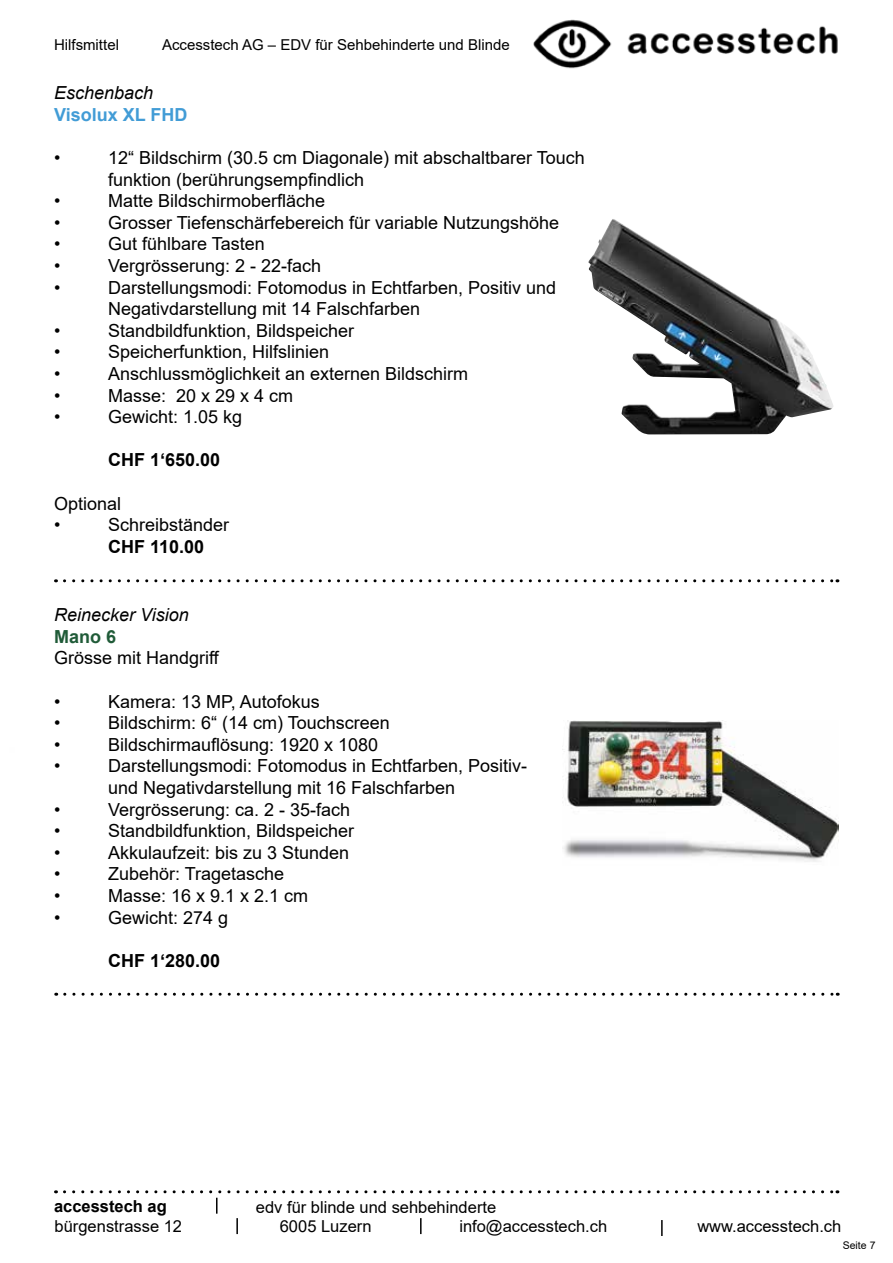
<style>
.page{position:relative;width:893px;height:1263px;background:#fff}
.page>*{position:absolute;margin:0;border:0;box-sizing:border-box;transform-origin:0 0}
.t1{font:18px/21.6px "Arial";color:#000}
.t2{font:700 18px "Arial";color:#000}
.t3{font:italic 18px "Arial";color:#000}
.t4{font:700 18px "Arial";color:#429cd6}
.t5{font:700 18px "Arial";color:#205b38}
.t6{font:16.5px "Arial";color:#000}
.t7{font:700 16.5px "Arial";color:#000}
.t8{font:15px "Arial";color:#000}
.t9{font:10.5px "Arial";color:#000}
</style>
<div class="page">
<img style="left:533px;top:19px;width:305px;height:50px">
<svg style="left:65px;top:993px;width:773px;height:3px"></svg>
<img style="left:562px;top:720px;width:276px;height:142px">
<img style="left:588px;top:219px;width:245px;height:215px">
<svg style="left:64px;top:579px;width:774px;height:3px"></svg>
<svg style="left:64px;top:1190px;width:774px;height:46px"></svg>
<p class="t8" style="left:54px;top:35px;width:66px">Hilfsmittel</p>
<p class="t8" style="left:162px;top:35px;width:349px">Accesstech AG – EDV für Sehbehinderte und Blinde</p>
<p class="t3" style="left:54px;top:81px;width:101px">Eschenbach</p>
<p class="t4" style="left:54px;top:102px;width:135px">Visolux XL FHD</p>
<p class="t1" style="left:54px;top:147px;width:8px">•</p>
<p class="t1" style="left:108px;top:147px;width:478px">12“ Bildschirm (30.5 cm Diagonale) mit abschaltbarer Touch funktion (berührungsempfindlich</p>
<p class="t1" style="left:54px;top:190px;width:8px">•</p>
<p class="t1" style="left:108px;top:190px;width:219px">Matte Bildschirmoberfläche</p>
<p class="t1" style="left:54px;top:212px;width:8px">•</p>
<p class="t1" style="left:108px;top:212px;width:453px">Grosser Tiefenschärfebereich für variable Nutzungshöhe</p>
<p class="t1" style="left:54px;top:233px;width:8px">•</p>
<p class="t1" style="left:108px;top:233px;width:158px">Gut fühlbare Tasten</p>
<p class="t1" style="left:54px;top:255px;width:8px">•</p>
<p class="t1" style="left:108px;top:255px;width:215px">Vergrösserung: 2 - 22-fach</p>
<p class="t1" style="left:54px;top:276px;width:8px">•</p>
<p class="t1" style="left:108px;top:276px;width:450px">Darstellungsmodi: Fotomodus in Echtfarben, Positiv und<br>Negativdarstellung mit 14 Falschfarben</p>
<p class="t1" style="left:54px;top:320px;width:8px">•</p>
<p class="t1" style="left:108px;top:320px;width:248px">Standbildfunktion, Bildspeicher</p>
<p class="t1" style="left:54px;top:341px;width:8px">•</p>
<p class="t1" style="left:108px;top:341px;width:223px">Speicherfunktion, Hilfslinien</p>
<p class="t1" style="left:54px;top:363px;width:8px">•</p>
<p class="t1" style="left:108px;top:363px;width:362px">Anschlussmöglichkeit an externen Bildschirm</p>
<p class="t1" style="left:54px;top:384px;width:8px">•</p>
<p class="t1" style="left:108px;top:384px;width:187px">Masse: 20 x 29 x 4 cm</p>
<p class="t1" style="left:54px;top:406px;width:8px">•</p>
<p class="t1" style="left:108px;top:406px;width:136px">Gewicht: 1.05 kg</p>
<p class="t2" style="left:108px;top:447px;width:114px">CHF 1‘650.00</p>
<p class="t1" style="left:54px;top:492px;width:69px">Optional •</p>
<p class="t1" style="left:108px;top:514px;width:123px">Schreibständer</p>
<p class="t2" style="left:108px;top:534px;width:98px">CHF 110.00</p>
<p class="t3" style="left:54px;top:603px;width:136px">Reinecker Vision</p>
<p class="t5" style="left:54px;top:624px;width:64px">Mano 6</p>
<p class="t1" style="left:54px;top:647px;width:167px">Grösse mit Handgriff</p>
<p class="t1" style="left:54px;top:690px;width:8px">•</p>
<p class="t1" style="left:108px;top:690px;width:213px">Kamera: 13 MP, Autofokus</p>
<p class="t1" style="left:54px;top:712px;width:8px">•</p>
<p class="t1" style="left:108px;top:712px;width:283px">Bildschirm: 6“ (14 cm) Touchscreen</p>
<p class="t1" style="left:54px;top:734px;width:8px">•</p>
<p class="t1" style="left:108px;top:734px;width:272px">Bildschirmauflösung: 1920 x 1080</p>
<p class="t1" style="left:54px;top:755px;width:8px">•</p>
<p class="t1" style="left:108px;top:755px;width:421px">Darstellungsmodi: Fotomodus in Echtfarben, Positiv&shy;und Negativdarstellung mit 16 Falschfarben</p>
<p class="t1" style="left:54px;top:798px;width:8px">•</p>
<p class="t1" style="left:108px;top:798px;width:244px">Vergrösserung: ca. 2 - 35-fach</p>
<p class="t1" style="left:54px;top:820px;width:8px">•</p>
<p class="t1" style="left:108px;top:820px;width:248px">Standbildfunktion, Bildspeicher</p>
<p class="t1" style="left:54px;top:842px;width:8px">•</p>
<p class="t1" style="left:108px;top:842px;width:243px">Akkulaufzeit: bis zu 3 Stunden</p>
<p class="t1" style="left:54px;top:863px;width:8px">•</p>
<p class="t1" style="left:108px;top:863px;width:178px">Zubehör: Tragetasche</p>
<p class="t1" style="left:54px;top:885px;width:8px">•</p>
<p class="t1" style="left:108px;top:885px;width:202px">Masse: 16 x 9.1 x 2.1 cm</p>
<p class="t1" style="left:54px;top:906px;width:8px">•</p>
<p class="t1" style="left:108px;top:906px;width:122px">Gewicht: 274 g</p>
<p class="t2" style="left:108px;top:948px;width:114px">CHF 1‘280.00</p>
<p class="t7" style="left:54px;top:1194px;width:114px">accesstech ag</p>
<p class="t6" style="left:256px;top:1196px;width:242px">edv für blinde und sehbehinderte</p>
<p class="t6" style="left:55px;top:1215px;width:129px">bürgenstrasse 12</p>
<p class="t6" style="left:280px;top:1215px;width:93px">6005 Luzern</p>
<p class="t6" style="left:459px;top:1215px;width:149px">info@accesstech.ch</p>
<p class="t6" style="left:697px;top:1214px;width:145px">www.accesstech.ch</p>
<p class="t9" style="left:843px;top:1238px;width:34px">Seite 7</p>
</div>
